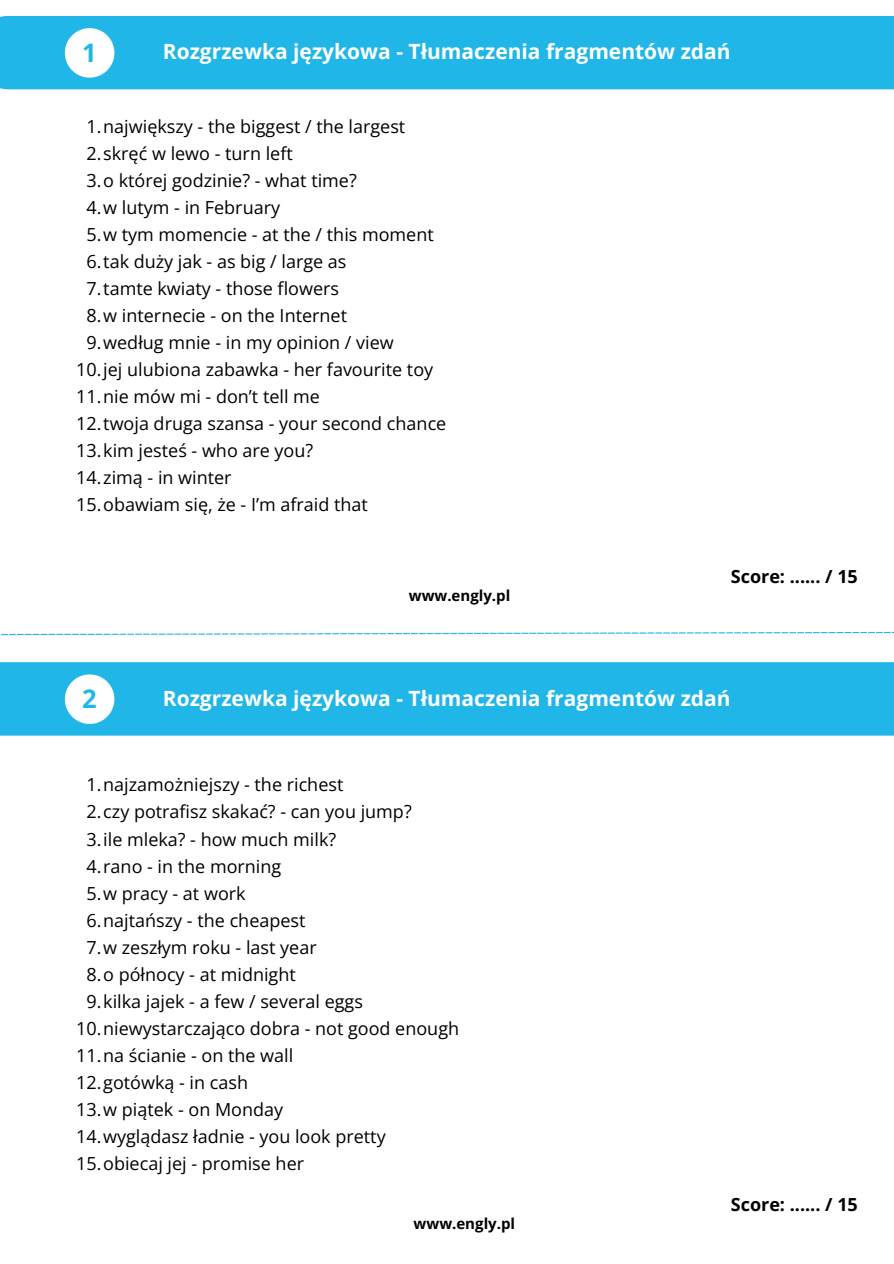
<style>
.page{position:relative;width:894px;height:1264px;background:#fff}
.page>*{position:absolute;margin:0;border:0;box-sizing:border-box;transform-origin:0 0}
.t1{font:700 25.5px "Open Sans";color:#20b6e7}
.t2{font:700 21px "Open Sans";color:#fff}
.t3{font:18px "Open Sans";color:#000}
.t4{font:700 18px "Open Sans";color:#000}
.t5{font:700 15px "Open Sans";color:#000}
</style>
<div class="page">
<div style="left:0;top:16px;width:893px;height:73px;background:#20b6e7"></div>
<div style="left:0;top:662px;width:893px;height:73px;background:#20b6e7"></div>
<svg style="left:1px;top:631px;width:892px;height:4px"></svg>
<svg style="left:65px;top:674px;width:49px;height:50px"></svg>
<svg style="left:65px;top:28px;width:49px;height:50px"></svg>
<p class="t1" style="left:82px;top:35px;width:16px">1</p>
<h1 class="t2" style="left:163px;top:37px;width:569px">Rozgrzewka językowa - Tłumaczenia fragmentów zdań</h1>
<p class="t3" style="left:86px;top:114px;width:320px">1.największy - the biggest / the largest</p>
<p class="t3" style="left:86px;top:141px;width:208px">2.skręć w lewo - turn left</p>
<p class="t3" style="left:86px;top:168px;width:272px">3.o której godzinie? - what time?</p>
<p class="t3" style="left:86px;top:195px;width:195px">4.w lutym - in February</p>
<p class="t3" style="left:86px;top:222px;width:349px">5.w tym momencie - at the / this moment</p>
<p class="t3" style="left:86px;top:249px;width:261px">6.tak duży jak - as big / large as</p>
<p class="t3" style="left:86px;top:276px;width:254px">7.tamte kwiaty - those flowers</p>
<p class="t3" style="left:86px;top:303px;width:262px">8.w internecie - on the Internet</p>
<p class="t3" style="left:86px;top:330px;width:309px">9.według mnie - in my opinion / view</p>
<p class="t3" style="left:76px;top:357px;width:358px">10.jej ulubiona zabawka - her favourite toy</p>
<p class="t3" style="left:76px;top:384px;width:245px">11.nie mów mi - don’t tell me</p>
<p class="t3" style="left:76px;top:411px;width:371px">12.twoja druga szansa - your second chance</p>
<p class="t3" style="left:76px;top:438px;width:238px">13.kim jesteś - who are you?</p>
<p class="t3" style="left:76px;top:465px;width:157px">14.zimą - in winter</p>
<p class="t3" style="left:76px;top:492px;width:293px">15.obawiam się, że - I’m afraid that</p>
<p class="t5" style="left:408px;top:584px;width:103px">www.engly.pl</p>
<p class="t4" style="left:730px;top:563px;width:128px">Score: ...... / 15</p>
<p class="t1" style="left:82px;top:681px;width:16px">2</p>
<p class="t2" style="left:163px;top:683px;width:569px">Rozgrzewka językowa - Tłumaczenia fragmentów zdań</p>
<h2 class="t3" style="left:86px;top:772px;width:258px">1.najzamożniejszy - the richest</h2>
<p class="t3" style="left:86px;top:799px;width:327px">2.czy potrafisz skakać? - can you jump?</p>
<p class="t3" style="left:86px;top:826px;width:251px">3.ile mleka? - how much milk?</p>
<h1 class="t3" style="left:86px;top:853px;width:196px">4.rano - in the morning</h1>
<p class="t3" style="left:86px;top:880px;width:161px">5.w pracy - at work</p>
<p class="t3" style="left:86px;top:907px;width:220px">6.najtańszy - the cheapest</p>
<p class="t3" style="left:86px;top:934px;width:232px">7.w zeszłym roku - last year</p>
<p class="t3" style="left:86px;top:961px;width:211px">8.o północy - at midnight</p>
<p class="t3" style="left:86px;top:988px;width:278px">9.kilka jajek - a few / several eggs</p>
<p class="t3" style="left:76px;top:1015px;width:384px">10.niewystarczająco dobra - not good enough</p>
<p class="t3" style="left:76px;top:1042px;width:218px">11.na ścianie - on the wall</p>
<p class="t3" style="left:76px;top:1069px;width:173px">12.gotówką - in cash</p>
<p class="t3" style="left:76px;top:1096px;width:208px">13.w piątek - on Monday</p>
<p class="t3" style="left:76px;top:1123px;width:311px">14.wyglądasz ładnie - you look pretty</p>
<p class="t3" style="left:76px;top:1150px;width:229px">15.obiecaj jej - promise her</p>
<p class="t5" style="left:413px;top:1212px;width:103px">www.engly.pl</p>
<p class="t4" style="left:730px;top:1191px;width:128px">Score: ...... / 15</p>
</div>
